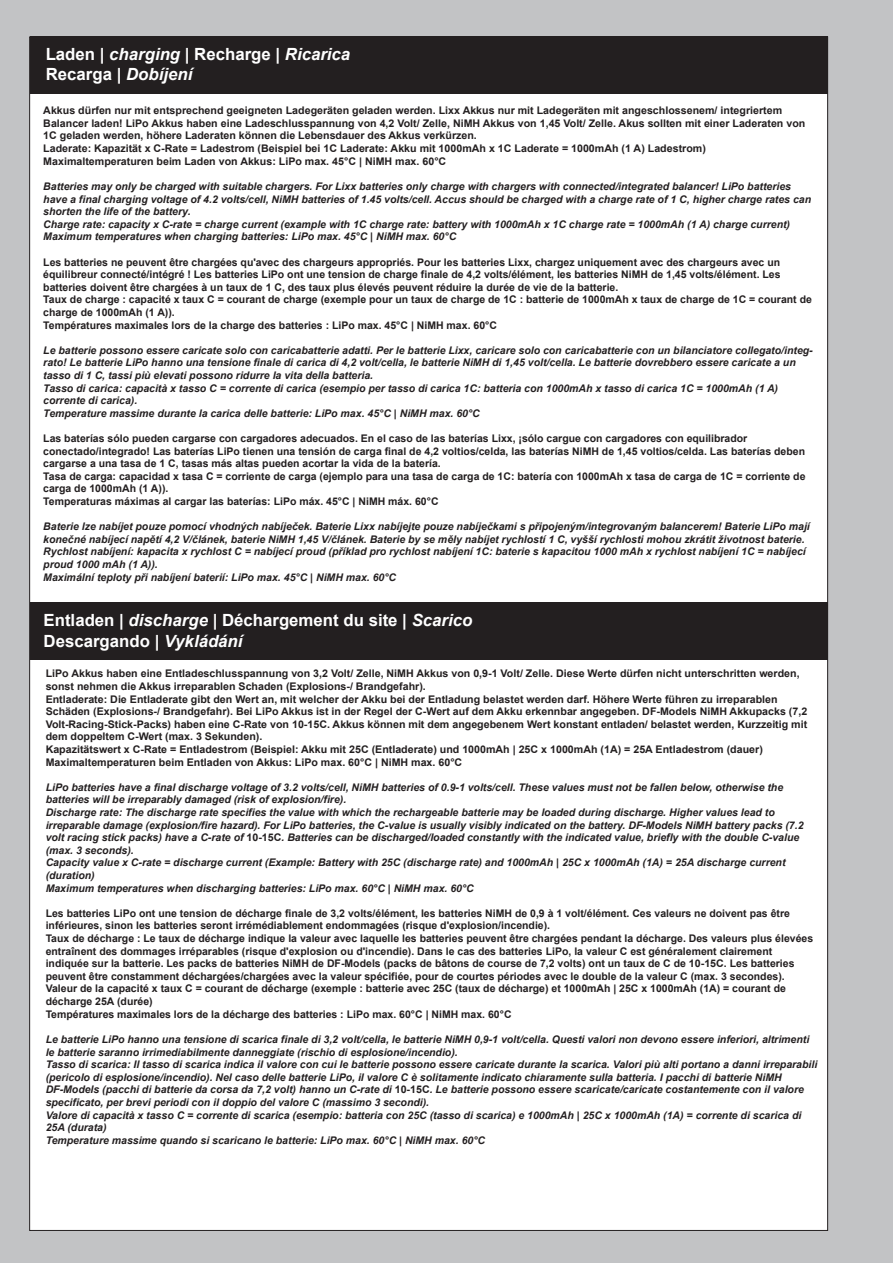
<style>
.page{position:relative;width:893px;height:1263px;background:#c2c3c5}
.page>*{position:absolute;margin:0;border:0;box-sizing:border-box;transform-origin:0 0}
.t1{font:700 16.8px/20.1px "Arial";color:#fff}
.t2{font:italic 700 16.8px/20.1px "Arial";color:#fff}
.t3{font:700 10.5px/12.6px "Arial";color:#231f20}
.t4{font:italic 700 10.5px/12.6px "Arial";color:#231f20}
.s1{font-style:normal}
.s2{font-style:italic}
</style>
<div class="page">
<div style="left:29px;top:36px;width:799px;height:1195px;background:#fff;border:1px solid #231f20"></div>
<div style="left:30px;top:37px;width:798px;height:57px;background:#231f20"></div>
<div style="left:30px;top:602px;width:798px;height:57px;background:#231f20"></div>
<h1 class="t2" style="left:46px;top:45px;width:306px"><span class="s1">Laden |</span> charging | <span class="s1">Recharge |</span> Ricarica<br><span class="s1">Recarga</span> | Dobíjení</h1>
<p class="t3" style="left:43px;top:105px;width:764px">Akkus dürfen nur mit entsprechend geeigneten Ladegeräten geladen werden. Lixx Akkus nur mit Ladegeräten mit angeschlossenem/ integriertem Balancer laden! LiPo Akkus haben eine Ladeschlusspannung von 4,2 Volt/ Zelle, NiMH Akkus von 1,45 Volt/ Zelle. Akus sollten mit einer Laderaten von 1C geladen werden, höhere Laderaten können die Lebensdauer des Akkus verkürzen.<br>Laderate: Kapazität x C-Rate = Ladestrom (Beispiel bei 1C Laderate: Akku mit 1000mAh x 1C Laderate = 1000mAh (1 A) Ladestrom)<br>Maximaltemperaturen beim Laden von Akkus: LiPo max. 45°C | NiMH max. 60°C</p>
<p class="t4" style="left:43px;top:181px;width:769px">Batteries may only be charged with suitable chargers. For Lixx batteries only charge with chargers with connected/integrated balancer! LiPo batteries have a final charging voltage of 4.2 volts/cell, NiMH batteries of 1.45 volts/cell. Accus should be charged with a charge rate of 1 C, higher charge rates can shorten the life of the battery.<br>Charge rate: capacity x C-rate = charge current (example with 1C charge rate: battery with 1000mAh x 1C charge rate = 1000mAh (1 A) charge current)<br>Maximum temperatures when charging batteries: LiPo max. 45°C | NiMH max. 60°C</p>
<p class="t3" style="left:43px;top:256px;width:770px">Les batteries ne peuvent être chargées qu'avec des chargeurs appropriés. Pour les batteries Lixx, chargez uniquement avec des chargeurs avec un équilibreur connecté/intégré ! Les batteries LiPo ont une tension de charge finale de 4,2 volts/élément, les batteries NiMH de 1,45 volts/élément. Les batteries doivent être chargées à un taux de 1 C, des taux plus élevés peuvent réduire la durée de vie de la batterie.<br>Taux de charge : capacité x taux C = courant de charge (exemple pour un taux de charge de 1C : batterie de 1000mAh x taux de charge de 1C = courant de charge de 1000mAh (1 A)).<br>Températures maximales lors de la charge des batteries : LiPo max. 45°C | NiMH max. 60°C</p>
<p class="t4" style="left:43px;top:345px;width:771px">Le batterie possono essere caricate solo con caricabatterie adatti. Per le batterie Lixx, caricare solo con caricabatterie con un bilanciatore collegato/integ&shy;rato! Le batterie LiPo hanno una tensione finale di carica di 4,2 volt/cella, le batterie NiMH di 1,45 volt/cella. Le batterie dovrebbero essere caricate a un tasso di 1 C, tassi più elevati possono ridurre la vita della batteria.<br>Tasso di carica: capacità x tasso C = corrente di carica (esempio per tasso di carica 1C: batteria con 1000mAh x tasso di carica 1C = 1000mAh (1 A) corrente di carica).<br>Temperature massime durante la carica delle batterie: LiPo max. 45°C | NiMH max. 60°C</p>
<p class="t3" style="left:43px;top:433px;width:764px">Las baterías sólo pueden cargarse con cargadores adecuados. En el caso de las baterías Lixx, ¡sólo cargue con cargadores con equilibrador conectado/integrado! Las baterías LiPo tienen una tensión de carga final de 4,2 voltios/celda, las baterías NiMH de 1,45 voltios/celda. Las baterías deben cargarse a una tasa de 1 C, tasas más altas pueden acortar la vida de la batería.<br>Tasa de carga: capacidad x tasa C = corriente de carga (ejemplo para una tasa de carga de 1C: batería con 1000mAh x tasa de carga de 1C = corriente de carga de 1000mAh (1 A)).<br>Temperaturas máximas al cargar las baterías: LiPo máx. 45°C | NiMH máx. 60°C</p>
<p class="t4" style="left:43px;top:521px;width:768px">Baterie lze nabíjet pouze pomocí vhodných nabíječek. Baterie Lixx nabíjejte pouze nabíječkami s připojeným/integrovaným balancerem! Baterie LiPo mají konečné nabíjecí napětí 4,2 V/článek, baterie NiMH 1,45 V/článek. Baterie by se měly nabíjet rychlostí 1 C, vyšší rychlosti mohou zkrátit životnost baterie.<br>Rychlost nabíjení: kapacita x rychlost C = nabíjecí proud (příklad pro rychlost nabíjení 1C: baterie s kapacitou 1000 mAh x rychlost nabíjení 1C = nabíjecí proud 1000 mAh (1 A)).<br>Maximální teploty při nabíjení baterií: LiPo max. 45°C | NiMH max. 60°C</p>
<h1 class="t1" style="left:44px;top:612px;width:430px">Entladen | <span class="s2">discharge |</span> Déchargement du site | <span class="s2">Scarico<br></span>Descargando <span class="s2">| Vykládání</span></h1>
<p class="t3" style="left:46px;top:668px;width:763px">LiPo Akkus haben eine Entladeschlusspannung von 3,2 Volt/ Zelle, NiMH Akkus von 0,9-1 Volt/ Zelle. Diese Werte dürfen nicht unterschritten werden, sonst nehmen die Akkus irreparablen Schaden (Explosions-/ Brandgefahr).<br>Entladerate: Die Entladerate gibt den Wert an, mit welcher der Akku bei der Entladung belastet werden darf. Höhere Werte führen zu irreparablen Schäden (Explosions-/ Brandgefahr). Bei LiPo Akkus ist in der Regel der C-Wert auf dem Akku erkennbar angegeben. DF-Models NiMH Akkupacks (7,2<br>Volt-Racing-Stick-Packs) haben eine C-Rate von 10-15C. Akkus können mit dem angegebenem Wert konstant entladen/ belastet werden, Kurzzeitig mit dem doppeltem C-Wert (max. 3 Sekunden).<br>Kapazitätswert x C-Rate = Entladestrom (Beispiel: Akku mit 25C (Entladerate) und 1000mAh | 25C x 1000mAh (1A) = 25A Entladestrom (dauer)<br>Maximaltemperaturen beim Entladen von Akkus: LiPo max. 60°C | NiMH max. 60°C</p>
<p class="t4" style="left:46px;top:782px;width:759px">LiPo batteries have a final discharge voltage of 3.2 volts/cell, NiMH batteries of 0.9-1 volts/cell. These values must not be fallen below, otherwise the batteries will be irreparably damaged (risk of explosion/fire).<br>Discharge rate: The discharge rate specifies the value with which the rechargeable batterie may be loaded during discharge. Higher values lead to irreparable damage (explosion/fire hazard). For LiPo batteries, the C-value is usually visibly indicated on the battery. DF-Models NiMH battery packs (7.2 volt racing stick packs) have a C-rate of <span class="s1">10-15C</span>. Batteries can be discharged/loaded constantly with the indicated value, briefly with the double C-value (max. 3 seconds).<br>Capacity value x C-rate = discharge current (Example: Battery with 25C (discharge rate) and 1000mAh | 25C x 1000mAh (1A) = 25A discharge current (duration)<br>Maximum temperatures when discharging batteries: LiPo max. 60°C | NiMH max. 60°C</p>
<p class="t3" style="left:46px;top:908px;width:769px">Les batteries LiPo ont une tension de décharge finale de 3,2 volts/élément, les batteries NiMH de 0,9 à 1 volt/élément. Ces valeurs ne doivent pas être inférieures, sinon les batteries seront irrémédiablement endommagées (risque d'explosion/incendie).<br>Taux de décharge : Le taux de décharge indique la valeur avec laquelle les batteries peuvent être chargées pendant la décharge. Des valeurs plus élevées entraînent des dommages irréparables (risque d'explosion ou d'incendie). Dans le cas des batteries LiPo, la valeur C est généralement clairement indiquée sur la batterie. Les packs de batteries NiMH de DF-Models (packs de bâtons de course de 7,2 volts) ont un taux de C de 10-15C. Les batteries peuvent être constamment déchargées/chargées avec la valeur spécifiée, pour de courtes périodes avec le double de la valeur C (max. 3 secondes).<br>Valeur de la capacité x taux C = courant de décharge (exemple : batterie avec 25C (taux de décharge) et 1000mAh | 25C x 1000mAh (1A) = courant de décharge 25A (durée)<br>Températures maximales lors de la décharge des batteries : LiPo max. 60°C | NiMH max. 60°C</p>
<p class="t4" style="left:46px;top:1034px;width:773px">Le batterie LiPo hanno una tensione di scarica finale di 3,2 volt/cella, le batterie NiMH 0,9-1 volt/cella. Questi valori non devono essere inferiori, altrimenti le batterie saranno irrimediabilmente danneggiate (rischio di esplosione/incendio).<br>Tasso di scarica: Il tasso di scarica indica il valore con cui le batterie possono essere caricate durante la scarica. Valori più alti portano a danni irreparabili (pericolo di esplosione/incendio). Nel caso delle batterie LiPo, il valore C è solitamente indicato chiaramente sulla batteria. I pacchi di batterie NiMH DF-Models (pacchi di batterie da corsa da 7,2 volt) hanno un C-rate di <span class="s1">10-15C</span>. Le batterie possono essere scaricate/caricate costantemente con il valore specificato, per brevi periodi con il doppio del valore C (massimo 3 secondi).<br>Valore di capacità x tasso C = corrente di scarica (esempio: batteria con 25C (tasso di scarica) e 1000mAh | 25C x 1000mAh (1A) = corrente di scarica di 25A (durata)<br>Temperature massime quando si scaricano le batterie: LiPo max. 60°C | NiMH max. 60°C</p>
</div>
